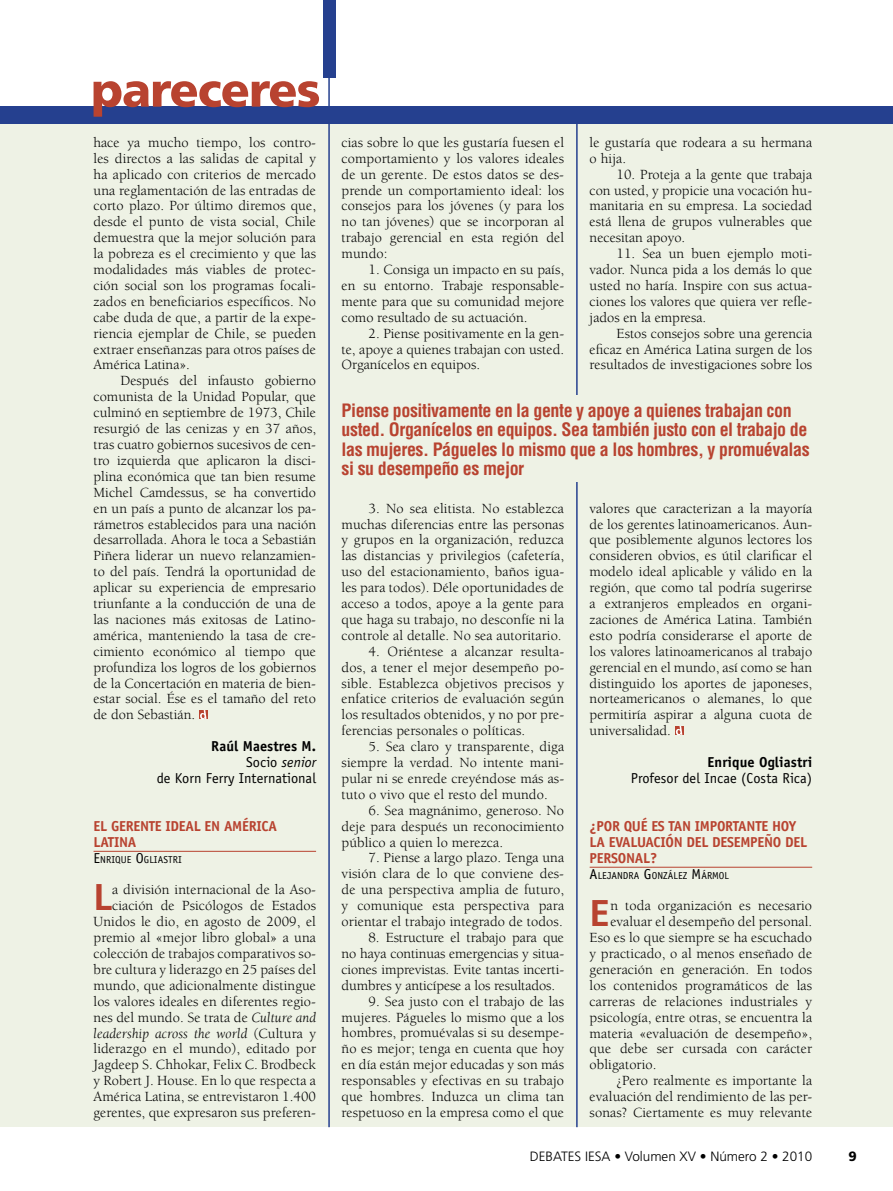
<style>
.page{position:relative;width:893px;height:1191px;background:#fff}
.page>*{position:absolute;margin:0;border:0;box-sizing:border-box;transform-origin:0 0}
.t1{font:700 37.2px "Frutiger";color:#b84330}
.t2{font:700 condensed 18px/19.5px "Helvetica";letter-spacing:-.025em;color:#b84330}
.t3{font:14.4px/15.9px "Berkeley";letter-spacing:.005em;color:#000;text-align:justify}
.t4{font:700 14.4px/15.9px "Officina Sans";letter-spacing:-.02em;color:#b84330}
.t5{font:14.4px/15.9px "Officina Sans";letter-spacing:.005em;color:#000;text-align:right}
.t6{font:700 14.4px "Officina Sans";color:#000}
.t7{font:300 13.5px "Frutiger";color:#000}
.t8{font:900 13.5px "Frutiger";color:#000}
.t9{font:10.05px "Officina Sans";letter-spacing:.005em;color:#000}
.s1{font-weight:700}
.s2{font-style:italic}
.s3{font-size:14.4px}
</style>
<div class="page">
<div style="left:0;top:107px;width:893px;height:1020px;background:#eef2e5"></div>
<div style="left:0;top:106px;width:893px;height:17px;background:#25408f"></div>
<hr style="left:576px;top:110px;width:2px;height:1017px;background:#25408f">
<hr style="left:328px;top:0;width:2px;height:1127px;background:#25408f">
<div style="left:323px;top:0;width:12px;height:77px;background:#25408f"></div>
<svg style="left:94px;top:81px;width:225px;height:36px"></svg>
<hr style="left:94px;top:851px;width:222px;height:1px;background:#b84330">
<div style="left:199px;top:710px;width:9px;height:9px;background:#b84330"></div>
<svg style="left:200px;top:710px;width:7px;height:9px"></svg>
<hr style="left:590px;top:867px;width:222px;height:1px;background:#b84330">
<svg style="left:675px;top:726px;width:8px;height:9px"></svg>
<svg style="left:676px;top:726px;width:6px;height:9px"></svg>
<p class="t3" style="left:94px;top:135px;width:224px">hace ya mucho tiempo, los contro&shy;les directos a las salidas de capital y ha aplicado con criterios de mercado una reglamentación de las entradas de corto plazo. Por último diremos que, desde el punto de vista social, Chile demuestra que la mejor solución para la pobreza es el crecimiento y que las modalidades más viables de protec&shy;ción social son los programas focali&shy;zados en beneficiarios específicos. No cabe duda de que, a partir de la expe&shy;riencia ejemplar de Chile, se pueden extraer enseñanzas para otros países de América Latina».</p>
<p class="t3" style="left:94px;top:373px;width:224px;text-indent:27px">Después del infausto gobierno comunista de la Unidad Popular, que culminó en septiembre de 1973, Chile resurgió de las cenizas y en 37 años, tras cuatro gobiernos sucesivos de cen&shy;tro izquierda que aplicaron la disci&shy;plina económica que tan bien resume Michel Camdessus, se ha convertido en un país a punto de alcanzar los pa&shy;rámetros establecidos para una nación desarrollada. Ahora le toca a Sebastián Piñera liderar un nuevo relanzamien&shy;to del país. Tendrá la oportunidad de aplicar su experiencia de empresario triunfante a la conducción de una de las naciones más exitosas de Latino&shy;américa, manteniendo la tasa de cre&shy;cimiento económico al tiempo que profundiza los logros de los gobiernos de la Concertación en materia de bien&shy;estar social. Ése es el tamaño del reto de don Sebastián.</p>
<p class="t5" style="left:157px;top:738px;width:161px"><span class="s1">RAÚL MAESTRES M.<br></span>Socio <span class="s2">senior<br></span>de Korn Ferry International</p>
<p class="t4" style="left:94px;top:817px;width:185px">EL GERENTE IDEAL EN AMÉRICA<br>LATINA</p>
<p class="t9" style="left:94px;top:853px;width:90px"><span class="s3">E</span> NRIQUE <span class="s3">O</span>GLIASTRI</p>
<h1 class="t1" style="left:94px;top:875px;width:20px">L</h1>
<p class="t3" style="left:94px;top:882px;width:224px;text-align:right">a división internacional de la Aso&shy;ciación de Psicólogos de Estados Unidos le dio, en agosto de 2009, el premio al «mejor libro global» a una colección de trabajos comparativos so&shy;bre cultura y liderazgo en 25 países del mundo, que adicionalmente distingue los valores ideales en diferentes regio&shy;nes del mundo. Se trata de <span class="s2">Culture and leadership across the world</span> (Cultura y liderazgo en el mundo), editado por Jagdeep S. Chhokar, Felix C. Brodbeck y Robert J. House. En lo que respecta a América Latina, se entrevistaron 1.400 gerentes, que expresaron sus preferen-</p>
<p class="t3" style="left:342px;top:135px;width:224px">cias sobre lo que les gustaría fuesen el comportamiento y los valores ideales de un gerente. De estos datos se des&shy;prende un comportamiento ideal: los consejos para los jóvenes (y para los no tan jóvenes) que se incorporan al trabajo gerencial en esta región del mundo:</p>
<p class="t3" style="left:342px;top:262px;width:224px;text-indent:27px">1. Consiga un impacto en su país, en su entorno. Trabaje responsable&shy;mente para que su comunidad mejore como resultado de su actuación.</p>
<p class="t3" style="left:342px;top:325px;width:224px;text-indent:27px">2. Piense positivamente en la gen&shy;te, apoye a quienes trabajan con usted.<br>Organícelos en equipos.</p>
<p class="t3" style="left:590px;top:135px;width:224px">le gustaría que rodeara a su hermana o hija.</p>
<p class="t3" style="left:590px;top:166px;width:224px;text-indent:27px">10. Proteja a la gente que trabaja con usted, y propicie una vocación hu&shy;manitaria en su empresa. La sociedad está llena de grupos vulnerables que necesitan apoyo.</p>
<p class="t3" style="left:590px;top:246px;width:224px;text-indent:27px">11. Sea un buen ejemplo moti&shy;vador. Nunca pida a los demás lo que usted no haría. Inspire con sus actua&shy;ciones los valores que quiera ver refle&shy;jados en la empresa.</p>
<p class="t3" style="left:590px;top:325px;width:224px;text-indent:27px">Estos consejos sobre una gerencia eficaz en América Latina surgen de los resultados de investigaciones sobre los</p>
<p class="t2" style="left:342px;top:400px;width:470px">Piense positivamente en la gente y apoye a quienes trabajan con usted. Organícelos en equipos. Sea también justo con el trabajo de las mujeres. Págueles lo mismo que a los hombres, y promuévalas si su desempeño es mejor</p>
<p class="t3" style="left:342px;top:500px;width:224px;text-indent:27px">3. No sea elitista. No establezca muchas diferencias entre las personas y grupos en la organización, reduzca las distancias y privilegios (cafetería, uso del estacionamiento, baños igua&shy;les para todos). Déle oportunidades de acceso a todos, apoye a la gente para que haga su trabajo, no desconfíe ni la controle al detalle. No sea autoritario.</p>
<p class="t3" style="left:342px;top:643px;width:224px;text-indent:27px">4. Oriéntese a alcanzar resulta&shy;dos, a tener el mejor desempeño po&shy;sible. Establezca objetivos precisos y enfatice criterios de evaluación según los resultados obtenidos, y no por pre&shy;ferencias personales o políticas.</p>
<p class="t3" style="left:342px;top:739px;width:224px;text-indent:27px">5. Sea claro y transparente, diga siempre la verdad. No intente mani&shy;pular ni se enrede creyéndose más as&shy;tuto o vivo que el resto del mundo.</p>
<p class="t3" style="left:342px;top:802px;width:224px;text-indent:27px">6. Sea magnánimo, generoso. No deje para después un reconocimiento público a quien lo merezca.</p>
<p class="t3" style="left:342px;top:850px;width:224px;text-indent:27px">7. Piense a largo plazo. Tenga una visión clara de lo que conviene des&shy;de una perspectiva amplia de futuro, y comunique esta perspectiva para orientar el trabajo integrado de todos.</p>
<p class="t3" style="left:342px;top:929px;width:224px;text-indent:27px">8. Estructure el trabajo para que no haya continuas emergencias y situa&shy;ciones imprevistas. Evite tantas incerti&shy;dumbres y anticípese a los resultados.</p>
<p class="t3" style="left:342px;top:993px;width:224px;text-indent:27px">9. Sea justo con el trabajo de las mujeres. Págueles lo mismo que a los hombres, promuévalas si su desempe&shy;ño es mejor; tenga en cuenta que hoy en día están mejor educadas y son más responsables y efectivas en su trabajo que hombres. Induzca un clima tan respetuoso en la empresa como el que</p>
<p class="t3" style="left:590px;top:500px;width:224px">valores que caracterizan a la mayoría de los gerentes latinoamericanos. Aun&shy;que posiblemente algunos lectores los consideren obvios, es útil clarificar el modelo ideal aplicable y válido en la región, que como tal podría sugerirse a extranjeros empleados en organi&shy;zaciones de América Latina. También esto podría considerarse el aporte de los valores latinoamericanos al trabajo gerencial en el mundo, así como se han distinguido los aportes de japoneses, norteamericanos o alemanes, lo que permitiría aspirar a alguna cuota de universalidad.</p>
<p class="t6" style="left:708px;top:753px;width:106px">ENRIQUE OGLIASTRI</p>
<p class="t5" style="left:631px;top:770px;width:183px">Profesor del Incae (Costa Rica)</p>
<p class="t4" style="left:590px;top:817px;width:219px">¿POR QUÉ ES TAN IMPORTANTE H OY<br>LA EVALUACIÓN DEL DESEMPEÑO DEL<br>PERSONAL?</p>
<p class="t9" style="left:590px;top:869px;width:141px"><span class="s3">A</span>LEJANDRA <span class="s3">G</span>ONZÁLEZ <span class="s3">M</span>ÁRMOL</p>
<h1 class="t1" style="left:590px;top:891px;width:22px">E</h1>
<p class="t3" style="left:610px;top:898px;width:203px">n toda organización es necesario</p>
<p class="t3" style="left:610px;top:914px;width:203px">evaluar el desempeño del personal.</p>
<p class="t3" style="left:590px;top:930px;width:224px">Eso es lo que siempre se ha escuchado</p>
<p class="t3" style="left:590px;top:946px;width:224px">y practicado, o al menos enseñado de</p>
<p class="t3" style="left:590px;top:961px;width:224px">generación en generación. En todos</p>
<p class="t3" style="left:590px;top:977px;width:224px">los contenidos programáticos de las</p>
<p class="t3" style="left:590px;top:993px;width:224px">carreras de relaciones industriales y</p>
<p class="t3" style="left:590px;top:1009px;width:224px">psicología, entre otras, se encuentra la</p>
<p class="t3" style="left:590px;top:1025px;width:224px">materia «evaluación de desempeño»,</p>
<p class="t3" style="left:590px;top:1041px;width:224px">que debe ser cursada con carácter</p>
<p class="t3" style="left:590px;top:1057px;width:68px">obligatorio.</p>
<p class="t3" style="left:617px;top:1073px;width:197px">¿Pero realmente es importante la</p>
<p class="t3" style="left:590px;top:1089px;width:224px">evaluación del rendimiento de las per-</p>
<p class="t3" style="left:590px;top:1104px;width:224px">sonas? Ciertamente es muy relevante</p>
<p class="t7" style="left:530px;top:1148px;width:284px">DEBATES IESA • Volumen XV • Número 2 • 2010</p>
<p class="t8" style="left:848px;top:1148px;width:10px">9</p>
</div>
